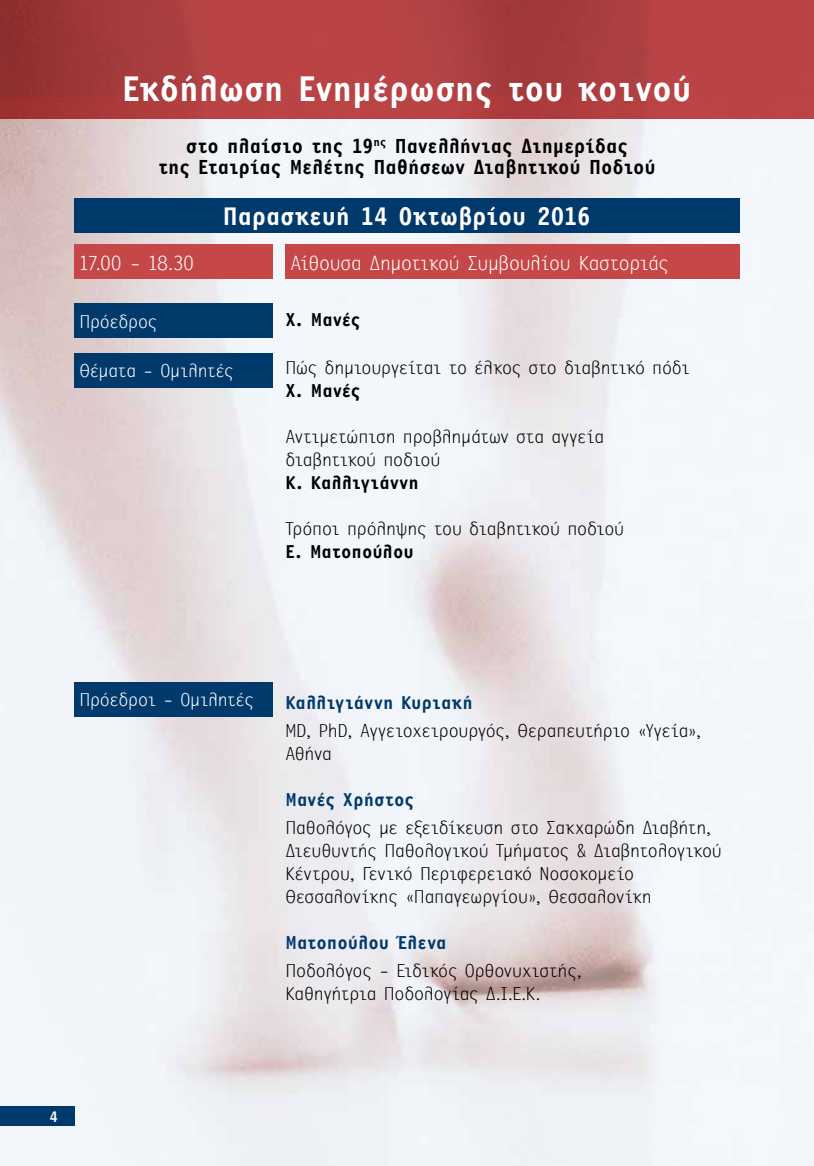
<style>
.page{position:relative;width:814px;height:1166px;background:#fff}
.page>*{position:absolute;margin:0;border:0;box-sizing:border-box;transform-origin:0 0}
.t1{font:700 36.75px "PF Letter Gothic Display";letter-spacing:-.005em;color:#fff}
.t2{font:700 26.25px "PF Letter Gothic Display";letter-spacing:-.005em;color:#fff}
.t3{font:700 21px/21px "PF Letter Gothic Display";letter-spacing:-.005em;color:#000;text-align:center}
.t4{font:300 21px "PF Letter Gothic Display";letter-spacing:-.015em;color:#fff}
.t5{font:300 19.25px/23.1px "PF Letter Gothic Display";letter-spacing:-.01em;color:#000}
.t6{font:700 19.25px "PF Letter Gothic Display";color:#00396b}
.t7{font:300 19.25px "PF Letter Gothic Display";letter-spacing:-.015em;color:#fff}
.t8{font:700 19.25px "PF Letter Gothic Display";color:#000}
.t9{font:700 15.75px "PF Letter Gothic Display";color:#fff}
</style>
<div class="page">
<img style="left:0;top:119px;width:814px;height:1047px">
<div style="left:0;top:1106px;width:74px;height:20px;background:#00396b"></div>
<div style="left:74px;top:198px;width:665px;height:35px;background:#00396b"></div>
<div style="left:74px;top:245px;width:199px;height:34px;background:#c54747"></div>
<div style="left:74px;top:303px;width:199px;height:35px;background:#00396b"></div>
<div style="left:74px;top:353px;width:199px;height:34px;background:#00396b"></div>
<div style="left:74px;top:682px;width:199px;height:35px;background:#00396b"></div>
<div style="left:285px;top:245px;width:454px;height:34px;background:#c54747"></div>
<svg style="left:0;top:0;width:814px;height:119px;fill:#b44344"></svg>
<h1 class="t1" style="left:122px;top:69px;width:571px">Εκδήλωση Ενημέρωσης του κοινού</h1>
<p class="t3" style="left:158px;top:136px;width:499px">στο πλαίσιο της 19<sup>ης</sup> Πανελλήνιας Διημερίδας<br>της Εταιρίας Μελέτης Παθήσεων Διαβητικού Ποδιού</p>
<h2 class="t2" style="left:223px;top:202px;width:370px">Παρασκευή 14 Οκτωβρίου 2016</h2>
<p class="t4" style="left:79px;top:251px;width:116px">17.00 - 18.30</p>
<p class="t4" style="left:290px;top:251px;width:380px">Αίθουσα Δημοτικού Συμβουλίου Καστοριάς</p>
<p class="t8" style="left:285px;top:309px;width:77px">Χ. Μανές</p>
<p class="t5" style="left:285px;top:356px;width:406px">Πώς δημιουργείται το έλκος στο διαβητικό πόδι</p>
<p class="t8" style="left:285px;top:380px;width:77px">Χ. Μανές</p>
<p class="t5" style="left:285px;top:425px;width:320px">Αντιμετώπιση προβλημάτων στα αγγεία διαβητικού ποδιού</p>
<p class="t8" style="left:285px;top:472px;width:135px">Κ. Καλλιγιάννη</p>
<p class="t5" style="left:285px;top:518px;width:340px">Τρόποι πρόληψης του διαβητικού ποδιού</p>
<p class="t8" style="left:285px;top:541px;width:130px">Ε. Ματοπούλου</p>
<p class="t7" style="left:79px;top:311px;width:80px">Πρόεδρος</p>
<p class="t7" style="left:79px;top:360px;width:156px">Θέματα - Ομιλητές</p>
<p class="t7" style="left:79px;top:689px;width:176px">Πρόεδροι - Ομιλητές</p>
<p class="t6" style="left:285px;top:692px;width:189px">Καλλιγιάννη Κυριακή</p>
<p class="t5" style="left:285px;top:719px;width:417px">MD, PhD, Αγγειοχειρουργός, Θεραπευτήριο «Υγεία»,<br>Αθήνα</p>
<p class="t6" style="left:285px;top:789px;width:130px">Μανές Χρήστος</p>
<p class="t5" style="left:285px;top:816px;width:438px">Παθολόγος με εξειδίκευση στο Σακχαρώδη Διαβήτη, Διευθυντής Παθολογικού Τμήματος &amp; Διαβητολογικού Κέντρου, Γενικό Περιφερειακό Νοσοκομείο Θεσσαλονίκης «Παπαγεωργίου», Θεσσαλονίκη</p>
<p class="t6" style="left:285px;top:932px;width:163px">Ματοπούλου Έλενα</p>
<p class="t5" style="left:285px;top:959px;width:298px">Ποδολόγος - Ειδικός Ορθονυχιστής,<br>Καθηγήτρια Ποδολογίας Δ.Ι.Ε.Κ.</p>
<p class="t9" style="left:50px;top:1108px;width:10px">4</p>
</div>
